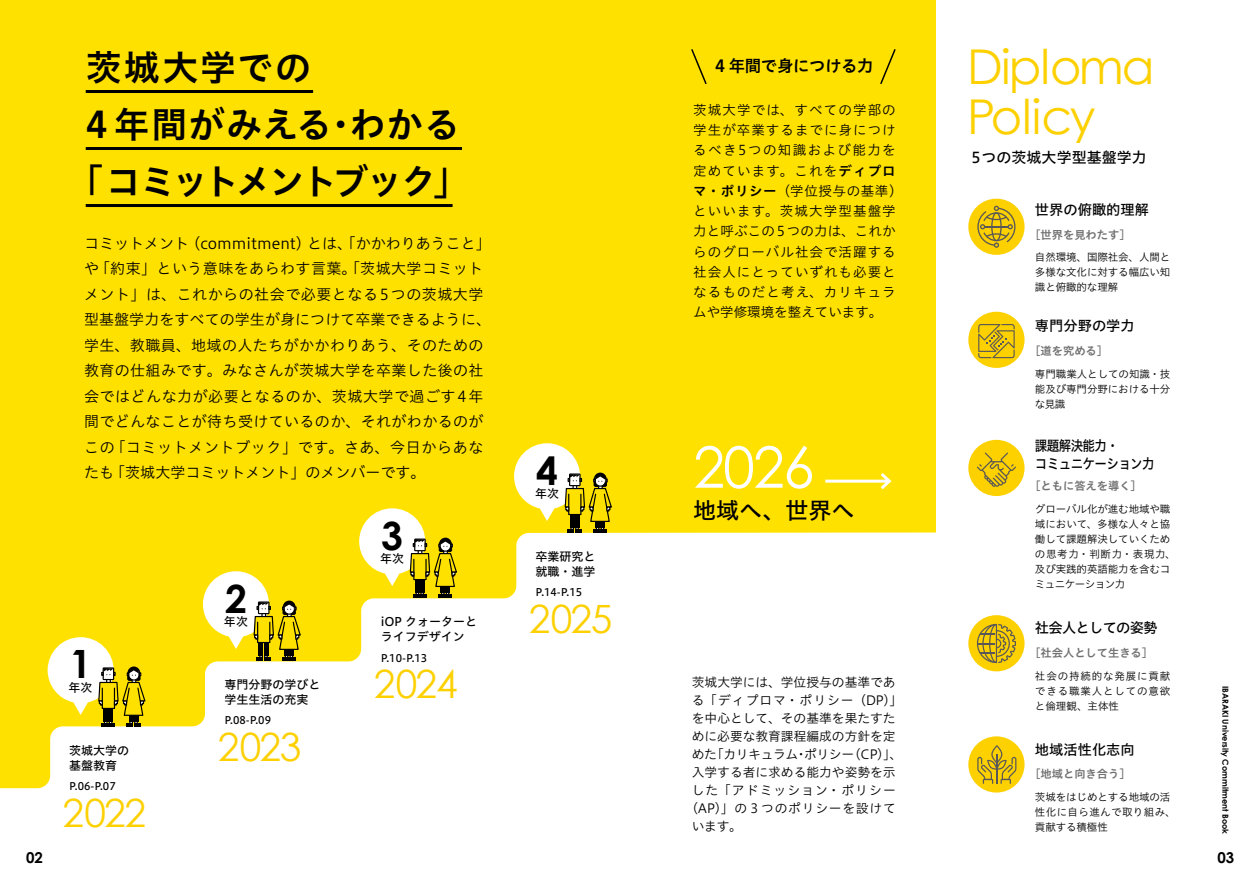
<style>
.page{position:relative;width:1259px;height:893px;background:#fff}
.page>*{position:absolute;margin:0;border:0;box-sizing:border-box;transform-origin:0 0}
.t1{font:57px "Century Gothic";color:#fff}
.t2{font:48px/49.5px "Century Gothic";letter-spacing:-.04em;color:#fdd000}
.t3{font:39px "Century Gothic";letter-spacing:-.03em;color:#fdd000}
.t4{font:700 39px "Century Gothic";color:#000}
.t5{font:36px "Hiragino UD Sans Std N W6";letter-spacing:-.09em;color:#000}
.t6{font:36px "Hiragino UD Sans Std N W6";letter-spacing:.035em;color:#000}
.t7{font:36px "Hiragino UD Sans Std N W6";letter-spacing:-.005em;color:#000}
.t8{font:22.95px "Hiragino UD Sans Std N W5";color:#000}
.t9{font:16.5px "Hiragino UD Sans Std N W6";letter-spacing:-.03em;color:#000}
.t10{font:15px/25.5px "Hiragino UD Sans Std N W3";letter-spacing:.025em;color:#000}
.t11{font:15px "Hiragino UD Sans Std N W5";color:#000}
.t12{font:700 15px "Century Gothic";color:#000}
.t13{font:14.25px "Hiragino UD Sans Std N W5";color:#000}
.t14{font:14.25px/18px "Hiragino UD Sans Std N W5";letter-spacing:-.05em;color:#000;scale:.88 1}
.t15{font:14.25px "Hiragino UD Sans Std N W5";letter-spacing:-.05em;color:#000}
.t16{font:13.5px/20.2px "Hiragino UD Sans Std N W3";letter-spacing:.075em;color:#000}
.t17{font:12.75px "Hiragino UD Sans Std N W3";color:#000}
.t18{font:12.75px "Hiragino UD Sans Std N W3";letter-spacing:.085em;color:#000}
.t19{font:12.75px "Hiragino UD Sans Std N W3";letter-spacing:-.025em;color:#000}
.t20{font:12.75px "Hiragino UD Sans Std N W3";letter-spacing:.06em;color:#000}
.t21{font:12px/15px "Hiragino UD Sans Std N W5";color:#000}
.t22{font:11.25px "Hiragino UD Sans Std N W6";color:#727171}
.t23{font:10.5px/15px "Hiragino UD Sans Std N W3";letter-spacing:-.01em;color:#000;text-align:justify}
.t24{font:10.5px "Hiragino UD Sans Std N W5";color:#000}
.t25{font:700 8.25px "Century Gothic";color:#000}
.s1{font-family:"Hiragino UD Sans Std N W6"}
</style>
<div class="page">
<div style="left:0;top:0;width:935px;height:893px;background:#ffe100"></div>
<svg style="left:0;top:532px;width:936px;height:361px;fill:#fff"></svg>
<hr style="left:825px;top:480px;width:64px;height:3px;background:#fff">
<svg style="left:877px;top:473px;width:15px;height:17px"></svg>
<svg style="left:48px;top:637px;width:98px;height:89px"></svg>
<svg style="left:203px;top:571px;width:99px;height:89px"></svg>
<svg style="left:359px;top:508px;width:99px;height:90px"></svg>
<svg style="left:514px;top:443px;width:98px;height:89px"></svg>
<div style="left:968px;top:199px;width:56px;height:56px;background:#fdd000;border-radius:50%"></div>
<svg style="left:977px;top:206px;width:38px;height:42px"></svg>
<div style="left:968px;top:615px;width:56px;height:56px;background:#fdd000;border-radius:50%"></div>
<svg style="left:977px;top:624px;width:39px;height:39px"></svg>
<div style="left:968px;top:312px;width:56px;height:56px;background:#fdd000;border-radius:50%"></div>
<svg style="left:978px;top:324px;width:36px;height:34px"></svg>
<div style="left:968px;top:736px;width:56px;height:56px;background:#fdd000;border-radius:50%"></div>
<svg style="left:977px;top:745px;width:39px;height:39px"></svg>
<div style="left:968px;top:440px;width:56px;height:56px;background:#fdd000;border-radius:50%"></div>
<svg style="left:977px;top:452px;width:39px;height:35px"></svg>
<hr style="left:86px;top:90px;width:227px;height:3px;background:#000">
<hr style="left:86px;top:147px;width:376px;height:3px;background:#000">
<hr style="left:86px;top:204px;width:366px;height:3px;background:#000">
<svg style="left:691px;top:49px;width:16px;height:36px"></svg>
<svg style="left:880px;top:49px;width:16px;height:36px"></svg>
<p class="t12" style="left:26px;top:848px;width:18px">02</p>
<h3 class="t7" style="left:86px;top:40px;width:227px">茨城大学での</h3>
<h3 class="t6" style="left:86px;top:97px;width:376px">4 年間がみえる・わかる</h3>
<h3 class="t5" style="left:68px;top:154px;width:402px">「コミットメントブック」</h3>
<p class="t10" style="left:84px;top:229px;width:408px">コミットメント（commitment）とは、「かかわりあうこと」や「約束」という意味をあらわす言葉。「茨城大学コミットメント」は、これからの社会で必要となる5つの茨城大学型基盤学力をすべての学生が身につけて卒業できるように、学生、教職員、地域の人たちがかかわりあう、そのための教育の仕組みです。みなさんが茨城大学を卒業した後の社会ではどんな力が必要となるのか、茨城大学で過ごす4年間でどんなことが待ち受けているのか、それがわかるのがこの「コミットメントブック」です。さあ、今日からあなたも「茨城大学コミットメント」のメンバーです。</p>
<h3 class="t4" style="left:70px;top:640px;width:23px">1</h3>
<p class="t21" style="left:69px;top:680px;width:25px">年次</p>
<p class="t21" style="left:69px;top:742px;width:61px">茨城大学の基盤教育</p>
<p class="t24" style="left:69px;top:778px;width:48px">P.06-P.07</p>
<h3 class="t3" style="left:62px;top:789px;width:85px">2022</h3>
<h3 class="t4" style="left:381px;top:511px;width:23px">3</h3>
<p class="t21" style="left:380px;top:551px;width:25px">年次</p>
<h3 class="t4" style="left:225px;top:574px;width:23px">2</h3>
<p class="t21" style="left:224px;top:614px;width:25px">年次</p>
<p class="t21" style="left:381px;top:613px;width:98px">iOP クォーターとライフデザイン</p>
<p class="t24" style="left:381px;top:649px;width:48px">P.10-P.13</p>
<p class="t21" style="left:224px;top:676px;width:97px">専門分野の学びと学生生活の充実</p>
<p class="t24" style="left:224px;top:712px;width:48px">P.08-P.09</p>
<h3 class="t3" style="left:218px;top:723px;width:85px">2023</h3>
<h3 class="t3" style="left:374px;top:660px;width:85px">2024</h3>
<h3 class="t4" style="left:536px;top:446px;width:23px">4</h3>
<p class="t21" style="left:535px;top:486px;width:25px">年次</p>
<p class="t21" style="left:535px;top:548px;width:61px">卒業研究と就職・進学</p>
<p class="t24" style="left:535px;top:584px;width:48px">P.14-P.15</p>
<h3 class="t3" style="left:529px;top:595px;width:85px">2025</h3>
<p class="t9" style="left:715px;top:53px;width:160px">4 年間で身につける力</p>
<p class="t16" style="left:693px;top:99px;width:211px">茨城大学では、すべての学部の学生が卒業するまでに身につけるべき5つの知識および能力を定めています。これを<span class="s1">ディプロマ・ポリシー</span>（学位授与の基準）といいます。茨城大学型基盤学力と呼ぶこの 5つの力は、これからのグローバル社会で活躍する社会人にとっていずれも必要となるものだと考え、カリキュラムや学修環境を整えています。</p>
<h1 class="t1" style="left:693px;top:432px;width:123px">2026</h1>
<h3 class="t8" style="left:693px;top:493px;width:163px">地域へ、世界へ</h3>
<p class="t17" style="left:692px;top:672px;width:205px">茨城大学には、学位授与の基準であ</p>
<p class="t18" style="left:692px;top:690px;width:212px">る「ディプロマ・ポリシー（DP）」</p>
<p class="t17" style="left:692px;top:708px;width:205px">を中心として、その基準を果たすた</p>
<p class="t17" style="left:692px;top:726px;width:205px">めに必要な教育課程編成の方針を定</p>
<p class="t19" style="left:692px;top:744px;width:212px">めた「カリキュラム・ポリシー（CP）」、</p>
<p class="t17" style="left:692px;top:762px;width:205px">入学する者に求める能力や姿勢を示</p>
<p class="t18" style="left:692px;top:780px;width:205px">した「アドミッション・ポリシー</p>
<p class="t20" style="left:685px;top:798px;width:212px">（AP）」の 3 つのポリシーを設けて</p>
<p class="t17" style="left:692px;top:816px;width:52px">います。</p>
<h2 class="t2" style="left:967px;top:41px;width:189px">Diploma<br>Policy</h2>
<p class="t11" style="left:971px;top:146px;width:177px">5つの茨城大学型基盤学力</p>
<p class="t13" style="left:1035px;top:199px;width:115px">世界の俯瞰的理解</p>
<p class="t22" style="left:1029px;top:226px;width:103px">［世界を見わたす］</p>
<p class="t23" style="left:1035px;top:249px;width:137px">自然環境、国際社会、人間と多様な文化に対する幅広い知識と俯瞰的な理解</p>
<p class="t13" style="left:1035px;top:315px;width:101px">専門分野の学力</p>
<p class="t22" style="left:1029px;top:342px;width:80px">［道を究める］</p>
<p class="t23" style="left:1035px;top:366px;width:137px">専門職業人としての知識・技能及び専門分野における十分な見識</p>
<p class="t14" style="left:1035px;top:435px;width:138px">課題解決能力・<br>コミュニケーション力</p>
<p class="t22" style="left:1029px;top:477px;width:114px">［ともに答えを導く］</p>
<p class="t23" style="left:1035px;top:501px;width:142px;text-align:left">グローバル化が進む地域や職域において、多様な人々と協働して課題解決していくための思考力・判断力・表現力、及び実践的英語能力を含むコミュニケーション力</p>
<p class="t15" style="left:1035px;top:617px;width:124px">社会人としての姿勢</p>
<p class="t22" style="left:1029px;top:644px;width:125px">［社会人として生きる］</p>
<p class="t23" style="left:1035px;top:668px;width:137px">社会の持続的な発展に貢献できる職業人としての意欲と倫理観、主体性</p>
<p class="t13" style="left:1035px;top:739px;width:101px">地域活性化志向</p>
<p class="t22" style="left:1029px;top:765px;width:103px">［地域と向き合う］</p>
<p class="t23" style="left:1035px;top:789px;width:142px;text-align:left">茨城をはじめとする地域の活性化に自ら進んで取り組み、貢献する積極性</p>
<p class="t25" style="left:1230px;top:686px;width:150px;rotate:90deg">IBARAKI University Commitment Book</p>
<p class="t12" style="left:1217px;top:848px;width:18px">03</p>
</div>
